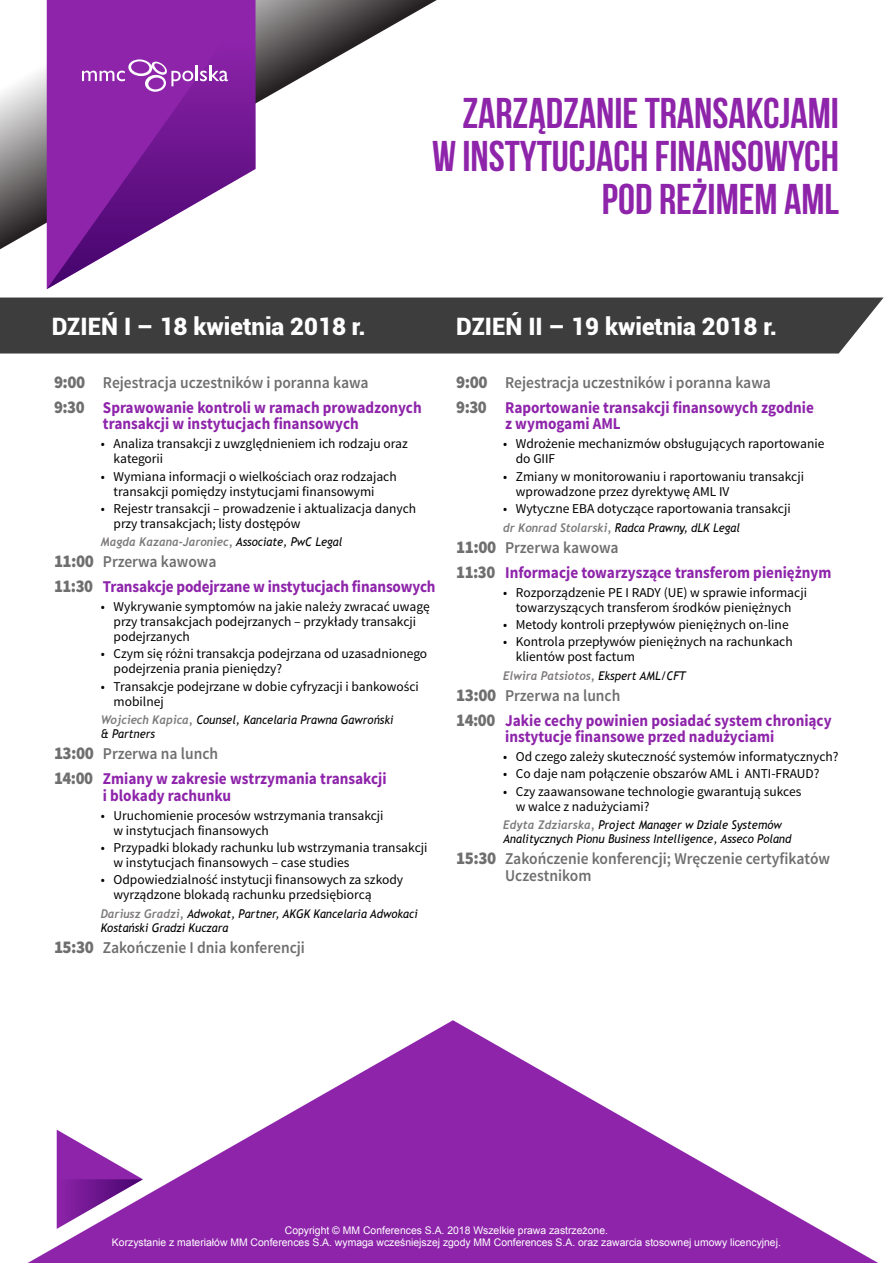
<style>
.page{position:relative;width:893px;height:1263px;background:#fff}
.page>*{position:absolute;margin:0;border:0;box-sizing:border-box;transform-origin:0 0}
.t1{font:700 42.75px/43.3px "Bebas Neue";color:#8e24aa;text-align:right}
.t2{font:900 24px "Roboto";color:#fff}
.t3{font:700 16.5px/25px "Source Sans Pro";color:#8e24aa;scale:.92 1}
.t4{font:600 16.5px/16.5px "Source Sans Pro";color:#706f6f;scale:.94 1}
.t5{font:13.5px/15px "Source Sans Pro";color:#000}
.t6{font:italic 12px/14.2px "Trebuchet MS";color:#000;scale:.94 1}
.t7{font:italic 700 12px "Trebuchet";color:#7d7a7a;scale:.94 1}
.t8{font:10.5px/12px "Arial";color:#fff;text-align:center}
.s1{font-weight:900;font-size:18px;color:#706f6f}
.s2{font-weight:600;color:#706f6f}
.s3{font-family:"Trebuchet MS";font-weight:400;color:#000}
.s4{font-family:"Trebuchet";font-weight:700;color:#7d7a7a}
.s5{font-weight:900;font-size:18px}
</style>
<div class="page">
<svg style="left:28px;top:1020px;width:850px;height:243px;fill:#8e24aa"></svg>
<svg style="left:0;top:0;width:437px;height:257px"></svg>
<svg style="left:47px;top:0;width:209px;height:289px"></svg>
<svg style="left:57px;top:1130px;width:86px;height:99px"></svg>
<svg style="left:82px;top:59px;width:146px;height:33px;background:#a04ab7"></svg>
<div style="left:0;top:297px;width:884px;height:56px;background:#3d3d3d"></div>
<h2 class="t2" style="left:52px;top:309px;width:315px">DZIEŃ I – 18 kwietnia 2018 r.</h2>
<h1 class="t1" style="left:432px;top:91px;width:408px">ZARZĄDZANIE TRANSAKCJAMI<br>W INSTYTUCJACH FINANSOWYCH<br>POD REŻIMEM AML</h1>
<h2 class="t2" style="left:456px;top:309px;width:322px">DZIEŃ II – 19 kwietnia 2018 r.</h2>
<p class="t3" style="left:54px;top:370px;width:401px"><span class="s1">9:00</span> <span class="s2">Rejestracja uczestników i poranna kawa<br></span><span class="s1">9:30</span> Sprawowanie kontroli w ramach prowadzonych</p>
<p class="t3" style="left:103px;top:412px;width:280px">transakcji w instytucjach finansowych</p>
<p class="t5" style="left:114px;top:437px;width:296px;text-indent:-13px">• Analiza transakcji z uwzględnieniem ich rodzaju oraz kategorii</p>
<p class="t5" style="left:114px;top:469px;width:285px;text-indent:-13px">• Wymiana informacji o wielkościach oraz rodzajach transakcji pomiędzy instytucjami finansowymi</p>
<p class="t5" style="left:114px;top:501px;width:304px;text-indent:-13px">• Rejestr transakcji – prowadzenie i aktualizacja danych przy transakcjach; listy dostępów</p>
<p class="t7" style="left:101px;top:535px;width:259px">Magda Kazana-Jaroniec, <span class="s3">Associate, PwC Legal</span></p>
<p class="t3" style="left:54px;top:550px;width:416px"><span class="s1">11:00</span> <span class="s2">Przerwa kawowa<br></span><span class="s1">11:30</span> Transakcje podejrzane w instytucjach finansowych</p>
<p class="t5" style="left:114px;top:599px;width:318px;text-indent:-13px">• Wykrywanie symptomów na jakie należy zwracać uwagę przy transakcjach podejrzanych – przykłady transakcji podejrzanych</p>
<p class="t5" style="left:114px;top:647px;width:315px;text-indent:-13px">• Czym się różni transakcja podejrzana od uzasadnionego podejrzenia prania pieniędzy?</p>
<p class="t5" style="left:114px;top:679px;width:307px;text-indent:-13px">• Transakcje podejrzane w dobie cyfryzacji i bankowości mobilnej</p>
<p class="t6" style="left:101px;top:713px;width:313px"><span class="s4">Wojciech Kapica,</span> Counsel, Kancelaria Prawna Gawroński &amp; Partners</p>
<p class="t3" style="left:54px;top:742px;width:363px"><span class="s1">13:00</span> <span class="s2">Przerwa na lunch<br></span><span class="s1">14:00</span> Zmiany w zakresie wstrzymania transakcji</p>
<p class="t3" style="left:103px;top:783px;width:141px">i blokady rachunku</p>
<p class="t5" style="left:114px;top:808px;width:272px;text-indent:-13px">• Uruchomienie procesów wstrzymania transakcji w instytucjach finansowych</p>
<p class="t5" style="left:114px;top:840px;width:315px;text-indent:-13px">• Przypadki blokady rachunku lub wstrzymania transakcji w instytucjach finansowych – case studies</p>
<p class="t5" style="left:114px;top:872px;width:291px;text-indent:-13px">• Odpowiedzialność instytucji finansowych za szkody wyrządzone blokadą rachunku przedsiębiorcą</p>
<p class="t6" style="left:101px;top:906px;width:339px"><span class="s4">Dariusz Gradzi,</span> Adwokat, Partner, AKGK Kancelaria Adwokaci<br>Kostański Gradzi Kuczara</p>
<p class="t4" style="left:54px;top:939px;width:268px"><span class="s5">15:30</span> Zakończenie I dnia konferencji</p>
<p class="t3" style="left:456px;top:370px;width:390px"><span class="s1">9:00</span> <span class="s2">Rejestracja uczestników i poranna kawa<br></span><span class="s1">9:30</span> Raportowanie transakcji finansowych zgodnie</p>
<p class="t3" style="left:505px;top:412px;width:127px">z wymogami AML</p>
<p class="t5" style="left:516px;top:437px;width:310px;text-indent:-13px">• Wdrożenie mechanizmów obsługujących raportowanie do GIIF</p>
<p class="t5" style="left:516px;top:469px;width:290px;text-indent:-13px">• Zmiany w monitorowaniu i raportowaniu transakcji wprowadzone przez dyrektywę AML IV</p>
<p class="t5" style="left:503px;top:501px;width:289px">• Wytyczne EBA dotyczące raportowania transakcji</p>
<p class="t6" style="left:503px;top:521px;width:254px"><span class="s4">dr Konrad Stolarski,</span> Radca Prawny, dLK Legal</p>
<p class="t3" style="left:456px;top:535px;width:409px"><span class="s1">11:00</span> <span class="s2">Przerwa kawowa<br></span><span class="s1">11:30</span> Informacje towarzyszące transferom pieniężnym</p>
<p class="t5" style="left:503px;top:585px;width:305px;text-align:center">• Rozporządzenie PE I RADY (UE) w sprawie informacji towarzyszących transferom środków pieniężnych</p>
<p class="t5" style="left:503px;top:617px;width:287px">• Metody kontroli przepływów pieniężnych on-line</p>
<p class="t5" style="left:516px;top:634px;width:278px;text-indent:-13px">• Kontrola przepływów pieniężnych na rachunkach klientów post factum</p>
<p class="t7" style="left:503px;top:668px;width:196px">Elwira Patsiotos, <span class="s3">Ekspert AML/CFT</span></p>
<p class="t3" style="left:456px;top:683px;width:409px"><span class="s1">13:00</span> <span class="s2">Przerwa na lunch<br></span><span class="s1">14:00</span> Jakie cechy powinien posiadać system chroniący</p>
<p class="t3" style="left:505px;top:725px;width:294px">instytucje finansowe przed nadużyciami</p>
<p class="t5" style="left:503px;top:749px;width:337px">• Od czego zależy skuteczność systemów informatycznych?</p>
<p class="t5" style="left:503px;top:767px;width:318px">• Co daje nam połączenie obszarów AML i ANTI-FRAUD?</p>
<p class="t5" style="left:516px;top:784px;width:287px;text-indent:-13px">• Czy zaawansowane technologie gwarantują sukces w walce z nadużyciami?</p>
<p class="t6" style="left:503px;top:818px;width:308px"><span class="s4">Edyta Zdziarska,</span> Project Manager w Dziale Systemów<br>Analitycznych Pionu Business Intelligence, Asseco Poland</p>
<p class="t4" style="left:505px;top:851px;width:347px;text-indent:-49px"><span class="s5">15:30</span> Zakończenie konferencji; Wręczenie certyfikatów<br>Uczestnikom</p>
<p class="t8" style="left:112px;top:1224px;width:670px">Copyright © MM Conferences S.A. 2018 Wszelkie prawa zastrzeżone.<br>Korzystanie z materiałów MM Conferences S.A. wymaga wcześniejszej zgody MM Conferences S.A. oraz zawarcia stosownej umowy licencyjnej.</p>
</div>
